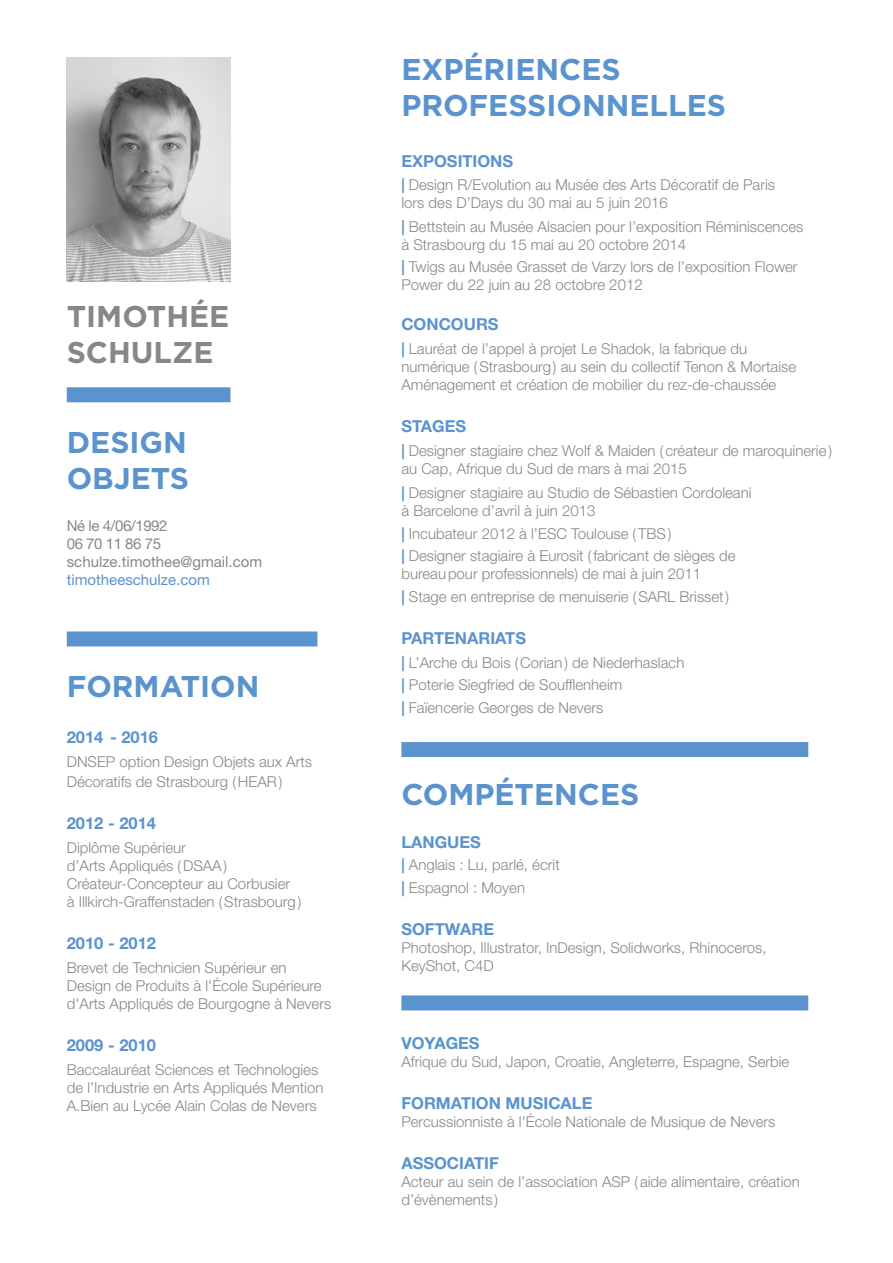
<style>
.page{position:relative;width:893px;height:1263px;background:#fff}
.page>*{position:absolute;margin:0;border:0;box-sizing:border-box;transform-origin:0 0}
.t1{font:700 30px/36px "Gotham";color:#5a93ce}
.t2{font:700 30px/36px "Gotham";color:#878787}
.t3{font:700 16.5px "Helvetica Neue LT Std";color:#5a93ce}
.t4{font:300 15px/18px "Helvetica Neue LT Std";color:#878787}
.t5{font:15px/18px "Helvetica Neue LT Std";color:#878787}
.t6{font:15px "Helvetica Neue LT Std";color:#5a93ce}
.s1{font-weight:500;color:#5a93ce}
</style>
<div class="page">
<div style="left:67px;top:631px;width:250px;height:15px;background:#5a93ce"></div>
<div style="left:401px;top:742px;width:407px;height:15px;background:#5a93ce"></div>
<div style="left:401px;top:995px;width:407px;height:15px;background:#5a93ce"></div>
<div style="left:67px;top:387px;width:163px;height:15px;background:#5a93ce"></div>
<img style="left:67px;top:58px;width:163px;height:223px">
<h1 class="t2" style="left:67px;top:297px;width:164px">TIMOTHÉE<br>SCHULZE</h1>
<h1 class="t1" style="left:67px;top:424px;width:124px">DESIGN<br>OBJETS</h1>
<p class="t5" style="left:67px;top:516px;width:197px">Né le 4/06/1992<br>06 70 11 86 75 schulze.timothee@gmail.com</p>
<p class="t6" style="left:67px;top:570px;width:145px">timotheeschulze.com</p>
<h1 class="t1" style="left:67px;top:668px;width:194px">FORMATION</h1>
<p class="t3" style="left:67px;top:727px;width:93px">2014 - 2016</p>
<p class="t4" style="left:67px;top:752px;width:247px;line-height:19.8px">DNSEP option Design Objets aux Arts<br>Décoratifs de Strasbourg (HEAR)</p>
<p class="t3" style="left:67px;top:813px;width:91px">2012 - 2014</p>
<p class="t4" style="left:67px;top:838px;width:236px">Diplôme Supérieur<br>d’Arts Appliqués (DSAA)<br>Créateur-Concepteur au Corbusier à Illkirch-Graffenstaden (Strasbourg)</p>
<p class="t3" style="left:67px;top:933px;width:91px">2010 - 2012</p>
<p class="t4" style="left:67px;top:958px;width:266px">Brevet de Technicien Supérieur en<br>Design de Produits à l'École Supérieure d'Arts Appliqués de Bourgogne à Nevers</p>
<p class="t3" style="left:67px;top:1035px;width:91px">2009 - 2010</p>
<p class="t4" style="left:67px;top:1060px;width:258px">Baccalauréat Sciences et Technologies de l’Industrie en Arts Appliqués Mention<br>A.Bien au Lycée Alain Colas de Nevers</p>
<h1 class="t1" style="left:401px;top:51px;width:326px">EXPÉRIENCES<br>PROFESSIONNELLES</h1>
<p class="t3" style="left:401px;top:151px;width:113px">EXPOSITIONS</p>
<p class="t4" style="left:401px;top:175px;width:375px"><span class="s1">|</span> Design R/Evolution au Musée des Arts Décoratif de Paris lors des D’Days du 30 mai au 5 juin 2016</p>
<p class="t4" style="left:401px;top:217px;width:403px"><span class="s1">|</span> Bettstein au Musée Alsacien pour l’exposition Réminiscences à Strasbourg du 15 mai au 20 octobre 2014</p>
<p class="t4" style="left:401px;top:257px;width:398px"><span class="s1">|</span> Twigs au Musée Grasset de Varzy lors de l’exposition Flower<br>Power du 22 juin au 28 octobre 2012</p>
<p class="t3" style="left:401px;top:314px;width:99px">CONCOURS</p>
<p class="t4" style="left:401px;top:340px;width:396px"><span class="s1">|</span> Lauréat de l’appel à projet Le Shadok, la fabrique du numérique (Strasbourg) au sein du collectif Tenon &amp; Mortaise<br>Aménagement et création de mobilier du rez-de-chaussée</p>
<p class="t3" style="left:401px;top:416px;width:55px">STAGES</p>
<p class="t4" style="left:401px;top:442px;width:432px"><span class="s1">|</span> Designer stagiaire chez Wolf &amp; Maiden (créateur de maroquinerie) au Cap, Afrique du Sud de mars à mai 2015</p>
<p class="t4" style="left:401px;top:484px;width:352px"><span class="s1">|</span> Designer stagiaire au Studio de Sébastien Cordoleani à Barcelone d’avril à juin 2013</p>
<p class="t4" style="left:401px;top:522px;width:336px;line-height:22.5px"><span class="s1">|</span> Incubateur 2012 à l’ESC Toulouse (TBS)<br><span class="s1">|</span> Designer stagiaire à Eurosit (fabricant de sièges de</p>
<p class="t4" style="left:401px;top:562px;width:329px;line-height:22.5px">bureaupour professionnels) de mai à juin 2011<br><span class="s1">|</span> Stage en entreprise de menuiserie (SARL Brisset)</p>
<p class="t3" style="left:401px;top:628px;width:33px">PARTEN</p>
<p class="t3" style="left:467px;top:628px;width:50px">ARIATS</p>
<p class="t4" style="left:401px;top:651px;width:284px;line-height:22.5px"><span class="s1">|</span> L’Arche du Bois (Corian) de Niederhaslach <span class="s1">|</span> Poterie Siegfried de Soufflenheim<br><span class="s1">|</span> Faïencerie Georges de Nevers</p>
<h1 class="t1" style="left:401px;top:776px;width:115px">COMPÉTENCES</h1>
<p class="t3" style="left:401px;top:831px;width:58px">LANGUES</p>
<p class="t4" style="left:401px;top:853px;width:160px;line-height:22.5px"><span class="s1">|</span> Anglais : Lu, parlé, écrit <span class="s1">|</span> Espagnol : Moyen</p>
<p class="t3" style="left:401px;top:918px;width:94px">SOFTWARE</p>
<p class="t4" style="left:401px;top:938px;width:367px">Photoshop, Illustrator, InDesign, Solidworks, Rhinoceros,<br>KeyShot, C4D</p>
<p class="t3" style="left:401px;top:1032px;width:68px">VOYAGES</p>
<p class="t4" style="left:401px;top:1052px;width:389px">Afrique du Sud, Japon, Croatie, Angleterre, Espagne, Serbie</p>
<p class="t3" style="left:401px;top:1092px;width:71px">FOR MATION</p>
<p class="t3" style="left:506px;top:1092px;width:26px">MUSIC</p>
<p class="t3" style="left:561px;top:1092px;width:22px">ALE</p>
<p class="t4" style="left:401px;top:1112px;width:375px">Percussionniste à l'École Nationale de Musique de Nevers</p>
<p class="t3" style="left:401px;top:1152px;width:12px">ASSOCI</p>
<p class="t3" style="left:464px;top:1152px;width:20px">ATIF</p>
<p class="t4" style="left:401px;top:1172px;width:400px">Acteur au sein de l’association ASP (aide alimentaire, création d’évènements )</p>
</div>
